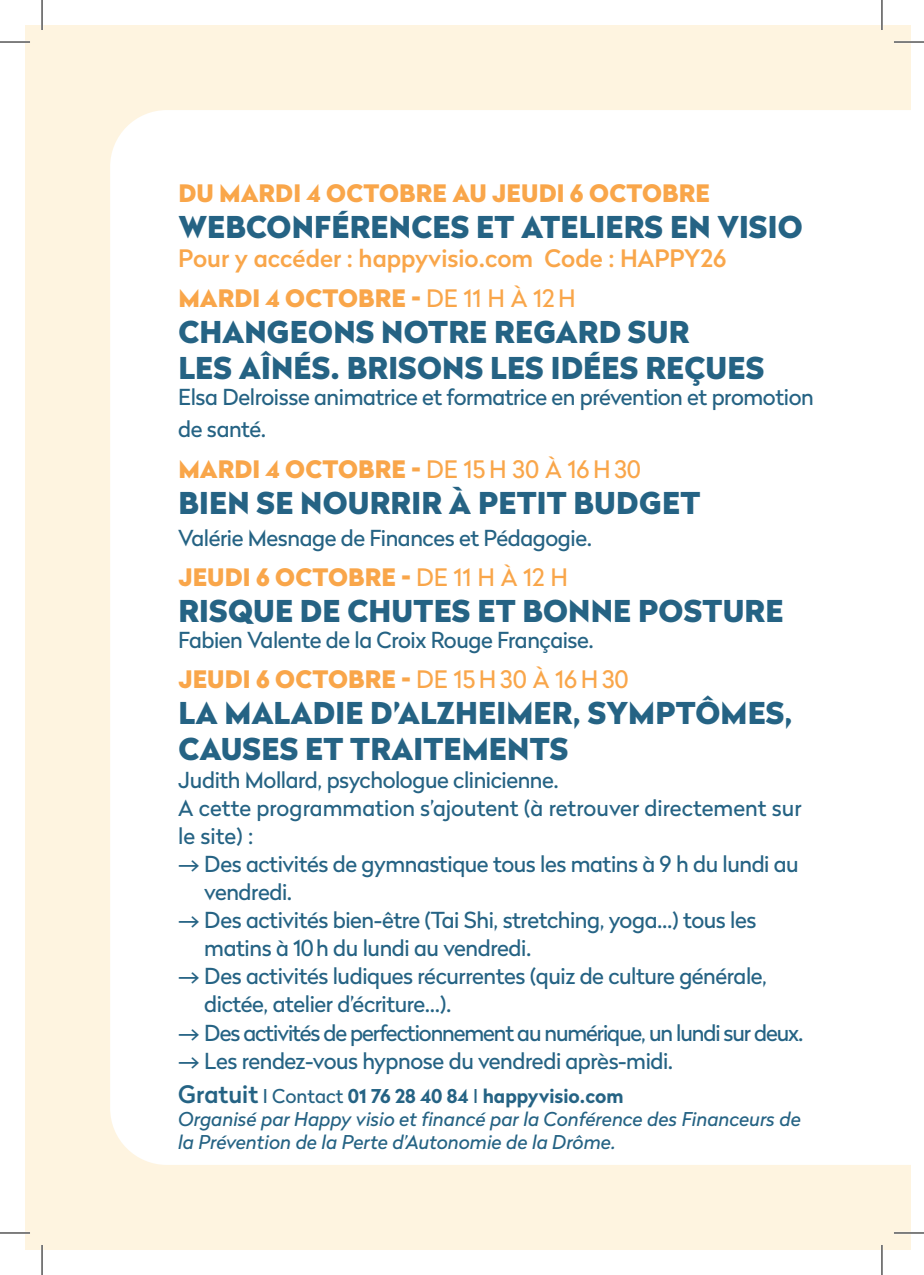
<style>
.page{position:relative;width:924px;height:1275px;background:#fff}
.page>*{position:absolute;margin:0;border:0;box-sizing:border-box;transform-origin:0 0}
.t1{font:900 30px/36px "Radikal";letter-spacing:.005em;color:#256384}
.t2{font:900 24px "Radikal";letter-spacing:.005em;color:#f9a64a}
.t3{font:500 24px/40.2px "Radikal";color:#f9a64a}
.t4{font:22px/32px "Radikal";letter-spacing:-.02em;color:#256384}
.t5{font:22px "Radikal";letter-spacing:-.05em;color:#256384}
.t6{font:22px "Radikal";color:#256384}
.t7{font:italic 19px/22.8px "Radikal";color:#256384}
.s1{font-weight:900}
.s2{font-weight:400}
.s3{font-weight:500;font-style:normal;font-size:24px}
.s4{font-style:normal}
.s5{font-weight:700;font-style:normal}
</style>
<div class="page">
<div style="left:25px;top:25px;width:884px;height:1225px;background:#fef4e0"></div>
<div style="left:110px;top:110px;width:799px;height:1055px;background:#fff"></div>
<hr style="left:0;top:41px;width:30px;height:2px;background:#fff">
<hr style="left:893px;top:41px;width:30px;height:2px;background:#fff">
<hr style="left:0;top:1231px;width:30px;height:3px;background:#fff">
<hr style="left:893px;top:1231px;width:30px;height:3px;background:#fff">
<hr style="left:41px;top:0;width:2px;height:30px;background:#fff">
<hr style="left:41px;top:1245px;width:2px;height:30px;background:#fff">
<hr style="left:880px;top:0;width:2px;height:30px;background:#fff">
<hr style="left:880px;top:1245px;width:2px;height:30px;background:#fff">
<hr style="left:0;top:42px;width:30px;height:1px;background:#000">
<hr style="left:893px;top:42px;width:30px;height:1px;background:#000">
<hr style="left:0;top:1232px;width:30px;height:1px;background:#000">
<hr style="left:893px;top:1232px;width:30px;height:1px;background:#000">
<hr style="left:42px;top:0;width:1px;height:30px;background:#000">
<hr style="left:42px;top:1245px;width:1px;height:30px;background:#000">
<hr style="left:881px;top:0;width:1px;height:30px;background:#000">
<hr style="left:881px;top:1245px;width:1px;height:30px;background:#000">
<p class="t2" style="left:178px;top:176px;width:533px">DU MARDI 4 OCTOBRE AU JEUDI 6 OCTOBRE</p>
<h1 class="t1" style="left:178px;top:207px;width:625px">WEBCONFÉRENCES ET ATELIERS EN VISIO</h1>
<p class="t3" style="left:178px;top:237px;width:549px">Pour y accéder : happyvisio.com Code : HAPPY26<br><span class="s1">MARDI 4 OCTOBRE -</span> <span class="s2">DE 11 H À 12H</span></p>
<h1 class="t1" style="left:178px;top:312px;width:587px">CHANGEONS NOTRE REGARD SUR<br>LES AÎNÉS. BRISONS LES IDÉES REÇUES</h1>
<p class="t4" style="left:178px;top:380px;width:636px">Elsa Delroisse animatrice et formatrice en prévention et promotion de santé.</p>
<p class="t2" style="left:178px;top:451px;width:464px">MARDI 4 OCTOBRE - <span class="s2">DE 15H 30 À 16H30</span></p>
<h1 class="t1" style="left:178px;top:483px;width:523px">BIEN SE NOURRIR À PETIT BUDGET</h1>
<p class="t4" style="left:178px;top:520px;width:415px">Valérie Mesnage de Finances et Pédagogie.</p>
<p class="t2" style="left:178px;top:559px;width:391px">JEUDI 6 OCTOBRE - <span class="s2">DE 11 H À 12 H</span></p>
<h1 class="t1" style="left:178px;top:591px;width:606px">RISQUE DE CHUTES ET BONNE POSTURE</h1>
<p class="t4" style="left:178px;top:623px;width:417px">Fabien Valente de la Croix Rouge Française.</p>
<p class="t2" style="left:178px;top:662px;width:451px">JEUDI 6 OCTOBRE - <span class="s2">DE 15H30 À 16H30</span></p>
<h1 class="t1" style="left:178px;top:693px;width:615px">LA MALADIE D’ALZHEIMER, SYMPTÔMES,<br>CAUSES ET TRAITEMENTS</h1>
<p class="t4" style="left:178px;top:763px;width:382px">Judith Mollard, psychologue clinicienne.</p>
<p class="t6" style="left:178px;top:793px;width:624px">A cette programmation s’ajoutent (à retrouver directement sur</p>
<p class="t4" style="left:178px;top:819px;width:77px">le site) :</p>
<p class="t4" style="left:178px;top:847px;width:621px">—› Des activités de gymnastique tous les matins à 9 h du lundi au</p>
<p class="t4" style="left:204px;top:875px;width:89px">vendredi.</p>
<p class="t4" style="left:178px;top:903px;width:579px">—› Des activités bien-être (Tai Shi, stretching, yoga...) tous les</p>
<p class="t4" style="left:204px;top:931px;width:328px">matins à 10h du lundi au vendredi.</p>
<p class="t4" style="left:178px;top:959px;width:590px">—› Des activités ludiques récurrentes (quiz de culture générale,</p>
<p class="t4" style="left:204px;top:987px;width:248px">dictée, atelier d’écriture...).</p>
<p class="t5" style="left:178px;top:1017px;width:626px">—› Des activités de perfectionnement au numérique, un lundi sur deux.</p>
<p class="t4" style="left:178px;top:1043px;width:496px">—› Les rendez-vous hypnose du vendredi après-midi.</p>
<p class="t7" style="left:178px;top:1084px;width:623px"><span class="s3">Gratuit</span> <span class="s4">I Contact</span> <span class="s5">01 76 28 40 84</span> <span class="s4">I</span> <span class="s5">happyvisio.com<br></span>Organisé par Happy visio et financé par la Conférence des Financeurs de la Prévention de la Perte d’Autonomie de la Drôme.</p>
</div>
